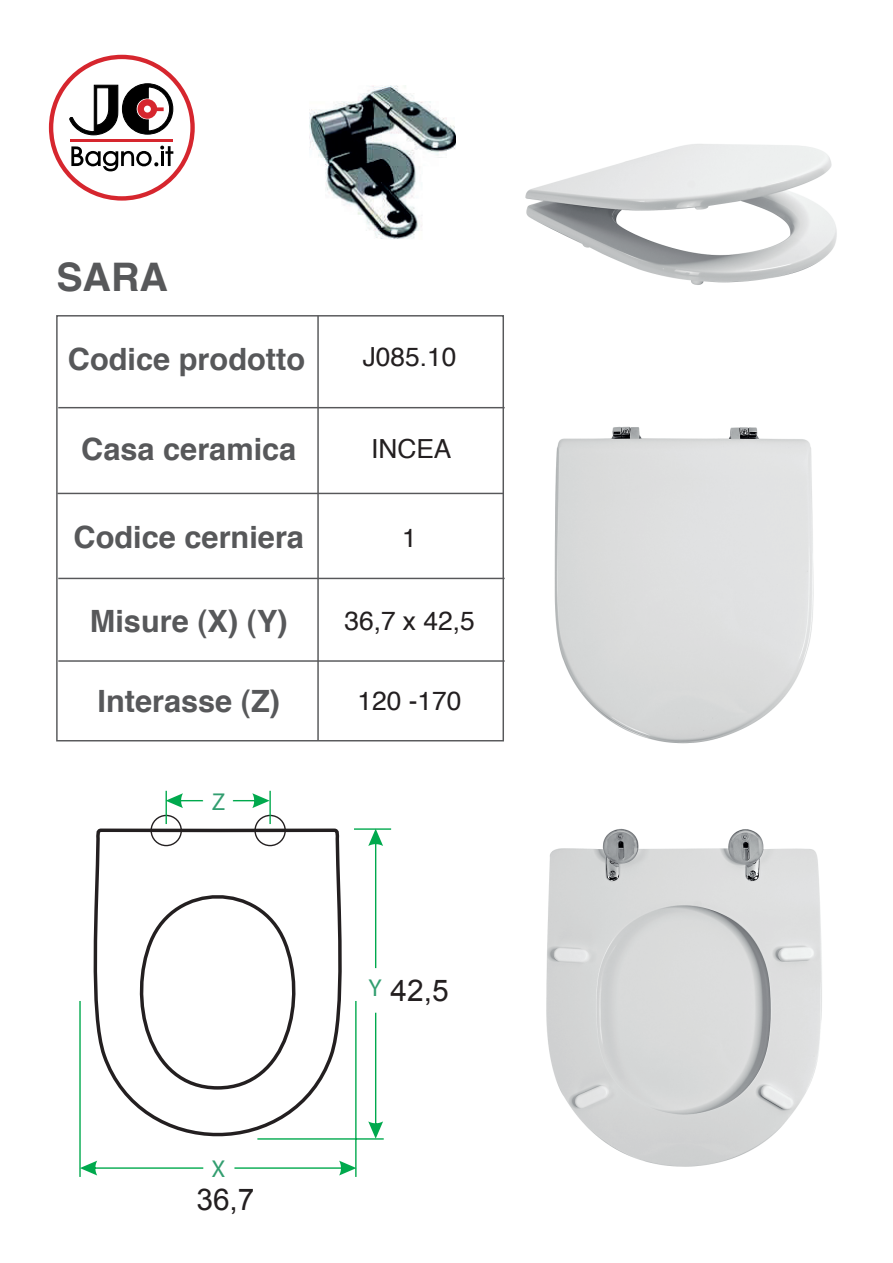
<style>
.page{position:relative;width:893px;height:1263px;background:#fff}
.page>*{position:absolute;margin:0;border:0;box-sizing:border-box;transform-origin:0 0}
.t1{font:700 39.3px "Helvetica";color:#57585a}
.t2{font:700 30.75px "Helvetica";color:#57585a}
.t3{font:30px "Arial";color:#231f20}
.t4{font:26.25px "Helvetica";color:#231f20}
.t5{font:300 24.45px "Swiss 721 BT";color:#329e70}
</style>
<div class="page">
<svg style="left:49px;top:55px;width:146px;height:146px"></svg>
<img style="left:554px;top:426px;width:260px;height:318px">
<hr style="left:79px;top:1001px;width:2px;height:176px;background:#00a94d">
<hr style="left:355px;top:1001px;width:2px;height:176px;background:#00a94d">
<hr style="left:257px;top:1138px;width:127px;height:2px;background:#00a94d">
<hr style="left:354px;top:828px;width:37px;height:2px;background:#00a94d">
<svg style="left:80px;top:1161px;width:123px;height:14px"></svg>
<svg style="left:235px;top:1161px;width:121px;height:14px"></svg>
<svg style="left:368px;top:829px;width:15px;height:139px"></svg>
<svg style="left:368px;top:1013px;width:15px;height:126px"></svg>
<svg style="left:90px;top:790px;width:256px;height:375px"></svg>
<img style="left:546px;top:828px;width:276px;height:339px">
<img style="left:525px;top:144px;width:312px;height:141px">
<hr style="left:317px;top:316px;width:2px;height:424px;background:#57585a">
<hr style="left:58px;top:407px;width:447px;height:1px;background:#57585a">
<hr style="left:57px;top:493px;width:447px;height:1px;background:#57585a">
<hr style="left:58px;top:578px;width:447px;height:1px;background:#57585a">
<hr style="left:58px;top:660px;width:447px;height:2px;background:#57585a">
<img style="left:310px;top:85px;width:145px;height:154px">
<p class="t1" style="left:56px;top:245px;width:113px">SARA</p>
<p class="t2" style="left:68px;top:334px;width:239px">Codice prodotto</p>
<p class="t4" style="left:363px;top:337px;width:95px">J085.10</p>
<p class="t2" style="left:81px;top:424px;width:217px">Casa ceramica</p>
<p class="t4" style="left:371px;top:429px;width:82px">INCEA</p>
<p class="t2" style="left:74px;top:512px;width:232px">Codice cerniera</p>
<p class="t4" style="left:402px;top:517px;width:16px">1</p>
<p class="t2" style="left:90px;top:596px;width:199px">Misure (X) (Y)</p>
<p class="t4" style="left:344px;top:601px;width:132px">36,7 x 42,5</p>
<p class="t2" style="left:97px;top:676px;width:184px">Interasse (Z)</p>
<p class="t4" style="left:358px;top:681px;width:105px">120 -170</p>
<p class="t5" style="left:212px;top:786px;width:15px">Z</p>
<p class="t5" style="left:212px;top:1154px;width:15px">X</p>
<p class="t3" style="left:196px;top:1179px;width:60px">36,7</p>
<p class="t5" style="left:369px;top:973px;width:15px">Y</p>
<p class="t3" style="left:390px;top:971px;width:60px">42,5</p>
</div>
